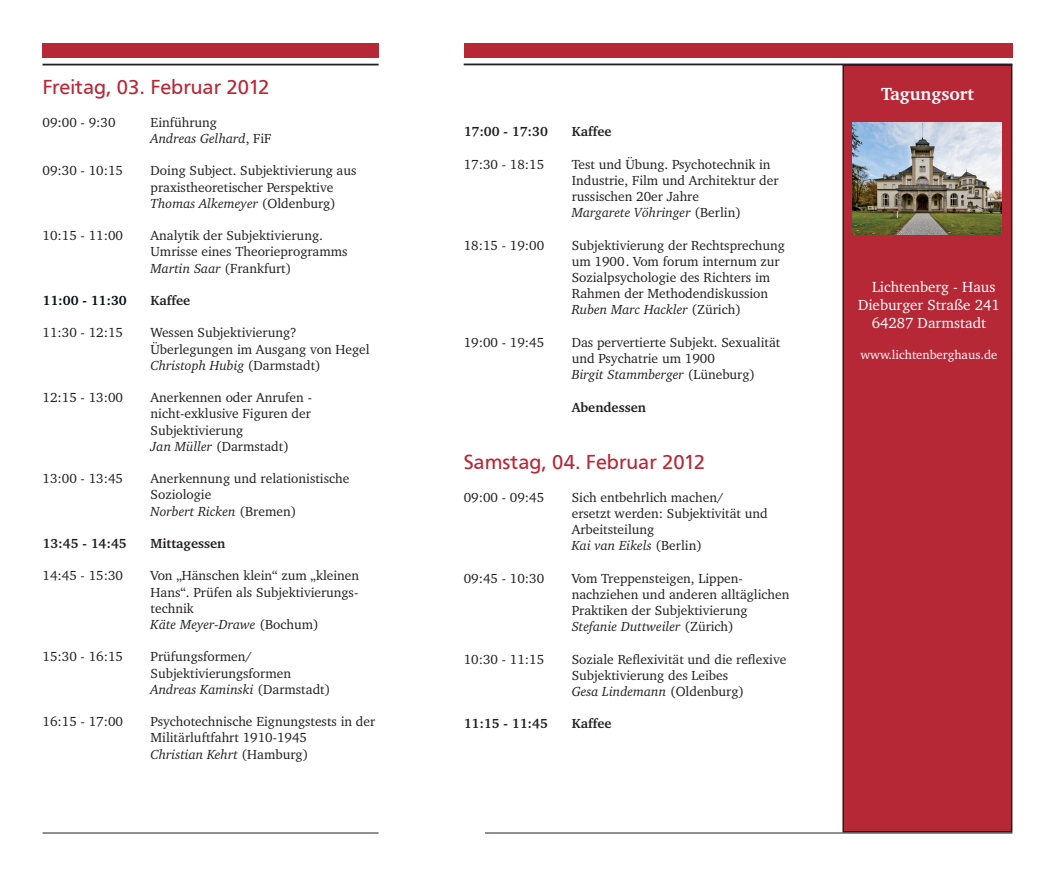
<style>
.page{position:relative;width:1055px;height:893px;background:#fff}
.page>*{position:absolute;margin:0;border:0;box-sizing:border-box;transform-origin:0 0}
.t1{font:21px "Front Page";color:#b72837}
.t2{font:700 18px "Charter";color:#fff}
.t3{font:15px "Charter";color:#fff}
.t4{font:13.5px/16.2px "Charter";color:#231f20}
.t5{font:700 13.5px "Charter";color:#231f20}
.t6{font:700 13.5px "Charter";color:#000d13}
.t7{font:12.75px "Charter";color:#fefafc}
.s1{font-style:italic}
</style>
<div class="page">
<div style="left:43px;top:43px;width:335px;height:15px;background:#b72837"></div>
<div style="left:463px;top:43px;width:549px;height:15px;background:#b72837"></div>
<hr style="left:43px;top:64px;width:335px;height:1px;background:#231f20">
<hr style="left:463px;top:64px;width:549px;height:1px;background:#231f20">
<hr style="left:485px;top:832px;width:527px;height:1px;background:#231f20">
<hr style="left:43px;top:832px;width:335px;height:1px;background:#231f20">
<div style="left:843px;top:65px;width:168px;height:767px;background:#b72837"></div>
<div style="left:842px;top:64px;width:170px;height:768px;border:2px solid #231f20"></div>
<img style="left:852px;top:123px;width:149px;height:111px">
<h1 class="t1" style="left:43px;top:72px;width:228px">Freitag, 03. Februar 2012</h1>
<p class="t4" style="left:43px;top:114px;width:74px">09:00 - 9:30</p>
<p class="t4" style="left:151px;top:114px;width:122px">Einführung<br><span class="s1">Andreas Gelhard</span>, FiF</p>
<p class="t4" style="left:43px;top:162px;width:82px">09:30 - 10:15</p>
<p class="t4" style="left:151px;top:162px;width:207px">Doing Subject. Subjektivierung aus praxistheoretischer Perspektive<br><span class="s1">Thomas Alkemeyer</span> (Oldenburg)</p>
<p class="t4" style="left:43px;top:227px;width:82px">10:15 - 11:00</p>
<p class="t4" style="left:151px;top:227px;width:198px">Analytik der Subjektivierung.<br>Umrisse eines Theorieprogramms<br><span class="s1">Martin Saar</span> (Frankfurt)</p>
<p class="t6" style="left:43px;top:292px;width:86px">11:00 - 11:30</p>
<p class="t5" style="left:151px;top:292px;width:41px">Kaffee</p>
<p class="t4" style="left:43px;top:324px;width:82px">11:30 - 12:15</p>
<p class="t4" style="left:151px;top:324px;width:220px">Wessen Subjektivierung?<br>Überlegungen im Ausgang von Hegel<br><span class="s1">Christoph Hubig</span> (Darmstadt)</p>
<p class="t4" style="left:43px;top:389px;width:82px">12:15 - 13:00</p>
<p class="t4" style="left:151px;top:389px;width:163px">Anerkennen oder Anrufen - nicht-exklusive Figuren der<br>Subjektivierung<br><span class="s1">Jan Müller</span> (Darmstadt)</p>
<p class="t4" style="left:43px;top:470px;width:82px">13:00 - 13:45</p>
<p class="t4" style="left:151px;top:470px;width:200px">Anerkennung und relationistische<br>Soziologie<br><span class="s1">Norbert Ricken</span> (Bremen)</p>
<p class="t5" style="left:43px;top:535px;width:86px">13:45 - 14:45</p>
<p class="t5" style="left:151px;top:535px;width:76px">Mittagessen</p>
<p class="t4" style="left:43px;top:567px;width:82px">14:45 - 15:30</p>
<p class="t4" style="left:151px;top:567px;width:210px">Von „Hänschen klein“ zum „kleinen<br>Hans“. Prüfen als Subjektivierungs&shy;technik<br><span class="s1">Käte Meyer-Drawe</span> (Bochum)</p>
<p class="t4" style="left:43px;top:648px;width:82px">15:30 - 16:15</p>
<p class="t4" style="left:151px;top:648px;width:181px">Prüfungsformen/<br>Subjektivierungsformen<br><span class="s1">Andreas Kaminski</span> (Darmstadt)</p>
<p class="t4" style="left:43px;top:713px;width:82px">16:15 - 17:00</p>
<p class="t4" style="left:151px;top:713px;width:226px">Psychotechnische Eignungstests in der<br>Militärluftfahrt 1910-1945<br><span class="s1">Christian Kehrt</span> (Hamburg)</p>
<p class="t5" style="left:463px;top:123px;width:86px">17:00 - 17:30</p>
<p class="t5" style="left:571px;top:123px;width:41px">Kaffee</p>
<p class="t4" style="left:463px;top:156px;width:82px">17:30 - 18:15</p>
<p class="t4" style="left:571px;top:156px;width:208px">Test und Übung. Psychotechnik in<br>Industrie, Film und Architektur der russischen 20er Jahre<br><span class="s1">Margarete Vöhringer</span> (Berlin)</p>
<p class="t4" style="left:463px;top:237px;width:82px">18:15 - 19:00</p>
<p class="t4" style="left:571px;top:237px;width:215px">Subjektivierung der Rechtsprechung um 1900. Vom forum internum zur<br>Sozialpsychologie des Richters im<br>Rahmen der Methodendiskussion<br><span class="s1">Ruben Marc Hackler</span> (Zürich)</p>
<p class="t4" style="left:463px;top:334px;width:82px">19:00 - 19:45</p>
<p class="t4" style="left:571px;top:334px;width:210px">Das pervertierte Subjekt. Sexualität und Psychatrie um 1900<br><span class="s1">Birgit Stammberger</span> (Lüneburg)</p>
<p class="t5" style="left:571px;top:399px;width:76px">Abendessen</p>
<h1 class="t1" style="left:463px;top:447px;width:243px">Samstag, 04. Februar 2012</h1>
<p class="t4" style="left:463px;top:489px;width:82px">09:00 - 09:45</p>
<p class="t4" style="left:571px;top:489px;width:198px">Sich entbehrlich machen/<br>ersetzt werden: Subjektivität und<br>Arbeitsteilung<br><span class="s1">Kai van Eikels</span> (Berlin)</p>
<p class="t4" style="left:463px;top:570px;width:82px">09:45 - 10:30</p>
<p class="t4" style="left:571px;top:570px;width:219px">Vom Treppensteigen, Lippen&shy;nachziehen und anderen alltäglichen<br>Praktiken der Subjektivierung<br><span class="s1">Stefanie Duttweiler</span> (Zürich)</p>
<p class="t4" style="left:463px;top:651px;width:82px">10:30 - 11:15</p>
<p class="t4" style="left:571px;top:651px;width:216px">Soziale Reflexivität und die reflexive<br>Subjektivierung des Leibes<br><span class="s1">Gesa Lindemann</span> (Oldenburg)</p>
<p class="t5" style="left:463px;top:715px;width:86px">11:15 - 11:45</p>
<p class="t5" style="left:571px;top:715px;width:41px">Kaffee</p>
<h2 class="t2" style="left:881px;top:83px;width:94px">Tagungsort</h2>
<p class="t3" style="left:872px;top:278px;width:125px">Lichtenberg - Haus</p>
<p class="t3" style="left:858px;top:296px;width:143px">Dieburger Straße 241</p>
<p class="t3" style="left:871px;top:314px;width:116px">64287 Darmstadt</p>
<p class="t7" style="left:860px;top:346px;width:138px">www.lichtenberghaus.de</p>
</div>
